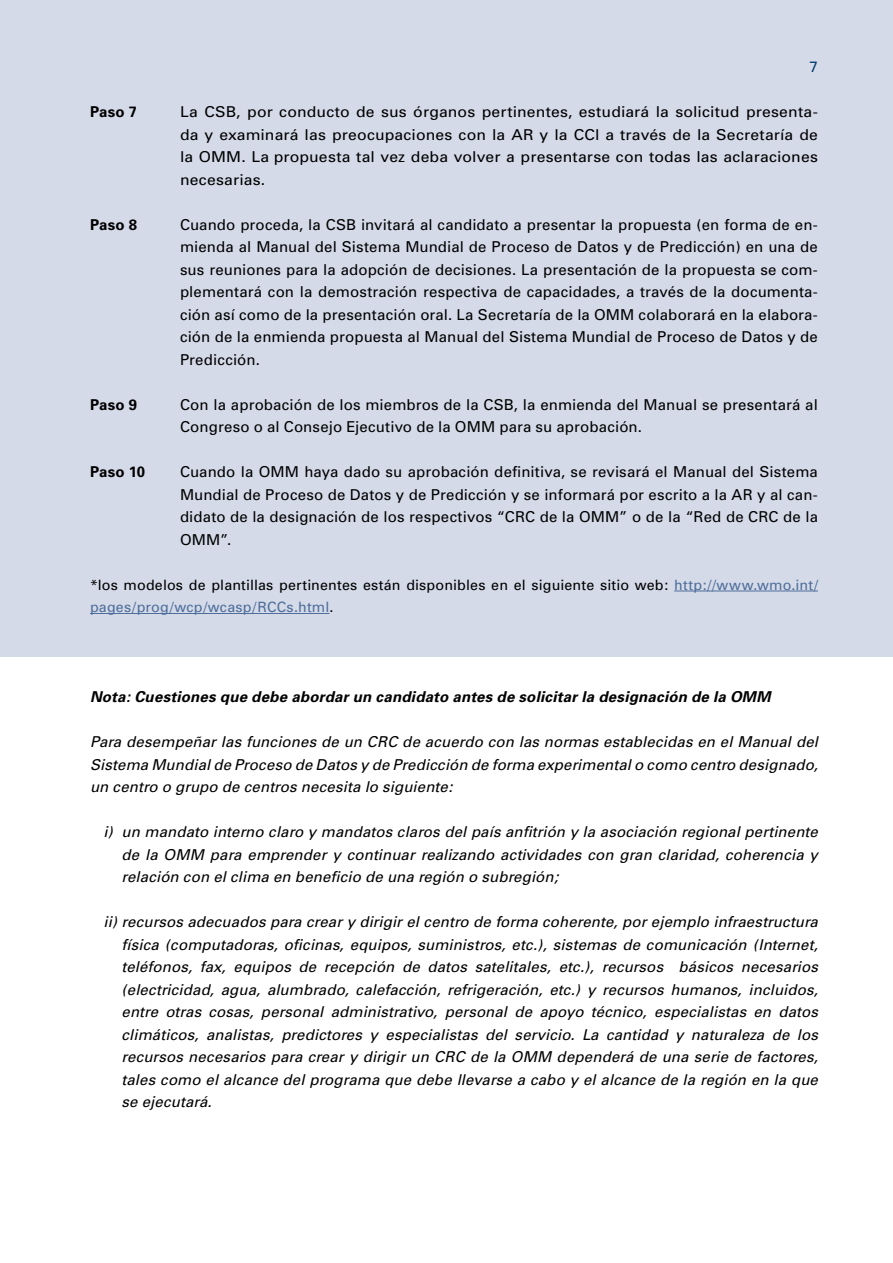
<style>
.page{position:relative;width:893px;height:1263px;background:#fff}
.page>*{position:absolute;margin:0;border:0;box-sizing:border-box;transform-origin:0 0}
.t1{font:italic 15px/22.5px "Univers";letter-spacing:.005em;color:#000;text-align:justify}
.t2{font:15px/22.5px "Univers";letter-spacing:.01em;color:#000;text-align:justify}
.t3{font:15px/22.5px "Univers";letter-spacing:.01em;color:#000;text-align:justify;scale:1.05 1}
.t4{font:italic 700 15px "Univers";letter-spacing:.015em;color:#000}
.t5{font:700 15px "Univers";letter-spacing:.015em;color:#000}
.t6{font:14.25px/22.5px "Univers";letter-spacing:.01em;color:#000}
.s1{color:#4f6e9b}
</style>
<div class="page">
<div style="left:0;top:0;width:893px;height:657px;background:#d4dae8"></div>
<hr style="left:674px;top:591px;width:144px;height:1px;background:#4f6e9b">
<hr style="left:90px;top:613px;width:239px;height:1px;background:#4f6e9b">
<p class="t5" style="left:90px;top:103px;width:49px">Paso 7</p>
<p class="t3" style="left:180px;top:101px;width:609px">La CSB, por conducto de sus órganos pertinentes, estudiará la solicitud presenta&shy;da y examinará las preocupaciones con la AR y la CCl a través de la Secretaría de la OMM. La propuesta tal vez deba volver a presentarse con todas las aclaraciones necesarias.</p>
<p class="t5" style="left:90px;top:215px;width:49px">Paso 8</p>
<p class="t2" style="left:180px;top:213px;width:639px">Cuando proceda, la CSB invitará al candidato a presentar la propuesta (en forma de en&shy;mienda al Manual del Sistema Mundial de Proceso de Datos y de Predicción) en una de sus reuniones para la adopción de decisiones. La presentación de la propuesta se com&shy;plementará con la demostración respectiva de capacidades, a través de la documenta&shy;ción así como de la presentación oral. La Secretaría de la OMM colaborará en la elabora&shy;ción de la enmienda propuesta al Manual del Sistema Mundial de Proceso de Datos y de Predicción.</p>
<p class="t5" style="left:90px;top:395px;width:49px">Paso 9</p>
<p class="t2" style="left:180px;top:393px;width:639px">Con la aprobación de los miembros de la CSB, la enmienda del Manual se presentará al<br>Congreso o al Consejo Ejecutivo de la OMM para su aprobación.</p>
<p class="t5" style="left:90px;top:463px;width:57px">Paso 10</p>
<p class="t2" style="left:180px;top:461px;width:639px">Cuando la OMM haya dado su aprobación definitiva, se revisará el Manual del Sistema Mundial de Proceso de Datos y de Predicción y se informará por escrito a la AR y al can&shy;didato de la designación de los respectivos “CRC de la OMM” o de la “Red de CRC de la OMM”.</p>
<p class="t6" style="left:90px;top:573px;width:729px">*los modelos de plantillas pertinentes están disponibles en el siguiente sitio web: <span class="s1">http://www.wmo.int/ pages/prog/wcp/wcasp/RCCs.html</span>.</p>
<p class="t4" style="left:90px;top:688px;width:682px">Nota: Cuestiones que debe abordar un candidato antes de solicitar la designación de la OMM</p>
<p class="t1" style="left:90px;top:731px;width:729px">Para desempeñar las funciones de un CRC de acuerdo con las normas establecidas en el Manual del Sistema Mundial de Proceso de Datos y de Predicción de forma experimental o como centro designado, un centro o grupo de centros necesita lo siguiente:</p>
<p class="t1" style="left:121px;top:821px;width:698px;text-indent:-18px">i) un mandato interno claro y mandatos claros del país anfitrión y la asociación regional pertinente de la OMM para emprender y continuar realizando actividades con gran claridad, coherencia y relación con el clima en beneficio de una región o subregión;</p>
<p class="t1" style="left:121px;top:911px;width:698px;text-indent:-18px">ii) recursos adecuados para crear y dirigir el centro de forma coherente, por ejemplo infraestructura física (computadoras, oficinas, equipos, suministros, etc.), sistemas de comunicación (Internet, teléfonos, fax, equipos de recepción de datos satelitales, etc.), recursos básicos necesarios (electricidad, agua, alumbrado, calefacción, refrigeración, etc.) y recursos humanos, incluidos, entre otras cosas, personal administrativo, personal de apoyo técnico, especialistas en datos climáticos, analistas, predictores y especialistas del servicio. La cantidad y naturaleza de los recursos necesarios para crear y dirigir un CRC de la OMM dependerá de una serie de factores, tales como el alcance del programa que debe llevarse a cabo y el alcance de la región en la que se ejecutará.</p>
</div>
